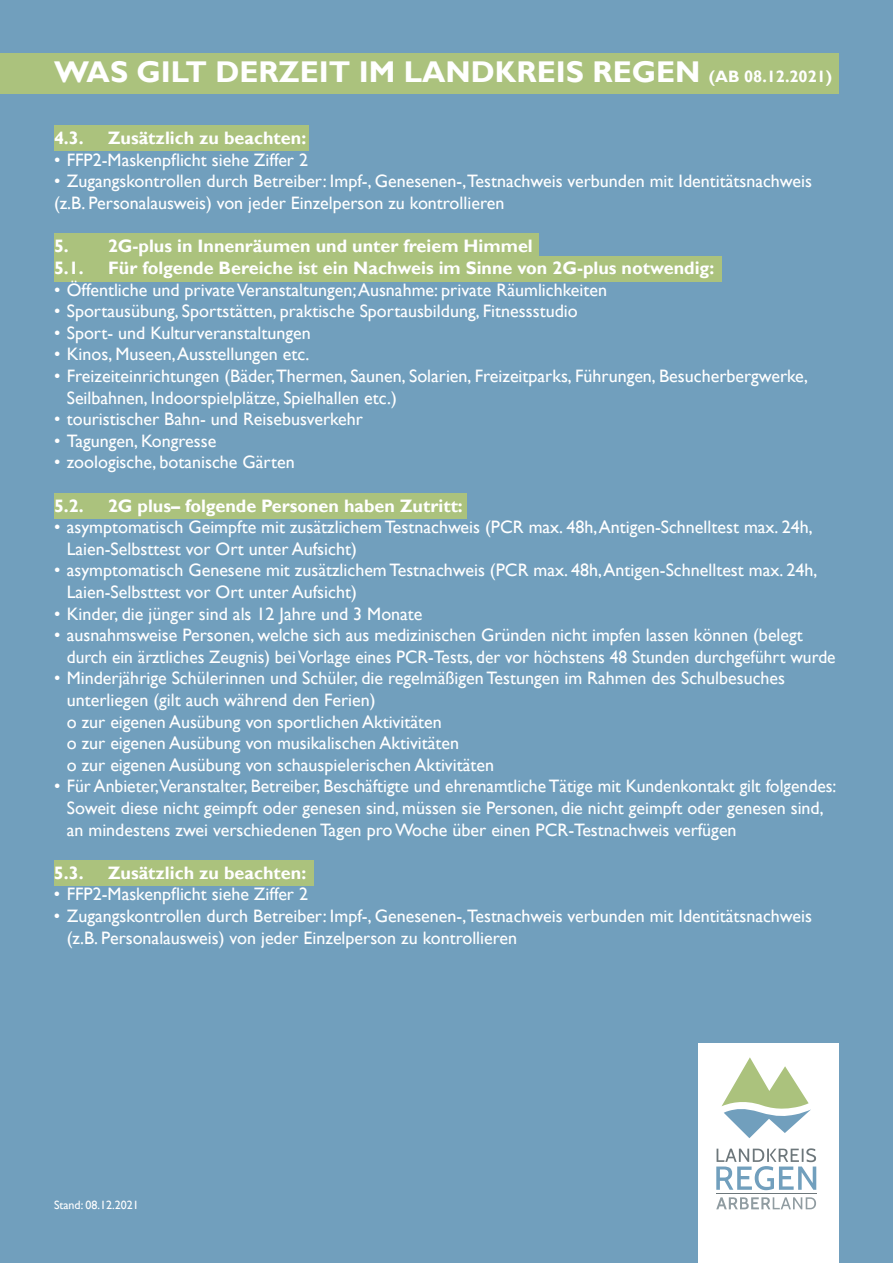
<style>
.page{position:relative;width:893px;height:1263px;background:#719fbd}
.page>*{position:absolute;margin:0;border:0;box-sizing:border-box;transform-origin:0 0}
.t1{font:700 30px "Gill Sans";color:#fff}
.t2{font:18px/21.6px "Gill Sans";color:#fff}
.t3{font:700 18px/21.6px "Gill Sans";color:#fff}
.t4{font:12px "Gill Sans";color:#fff}
.s1{font-size:16.5px}
</style>
<div class="page">
<div style="left:698px;top:1044px;width:141px;height:219px;background:#fff"></div>
<svg style="left:716px;top:1197px;width:100px;height:12px"></svg>
<svg style="left:716px;top:1148px;width:100px;height:42px"></svg>
<hr style="left:716px;top:1193px;width:100px;height:1px;background:#6d777b">
<svg style="left:721px;top:1057px;width:90px;height:81px"></svg>
<div style="left:0;top:53px;width:839px;height:41px;background:#abc27d"></div>
<div style="left:54px;top:860px;width:259px;height:25px;background:#abc27d"></div>
<div style="left:54px;top:493px;width:413px;height:26px;background:#abc27d"></div>
<div style="left:54px;top:256px;width:668px;height:26px;background:#abc27d"></div>
<div style="left:54px;top:233px;width:485px;height:25px;background:#abc27d"></div>
<div style="left:54px;top:125px;width:254px;height:26px;background:#abc27d"></div>
<h1 class="t1" style="left:54px;top:54px;width:780px">WAS GILT DERZEIT IM LANDKREIS REGEN <span class="s1">(AB 08.12.2021)</span></h1>
<p class="t3" style="left:54px;top:128px;width:31px">4.3.</p>
<p class="t3" style="left:108px;top:128px;width:200px">Zusätzlich zu beachten:</p>
<p class="t2" style="left:54px;top:149px;width:256px">• FFP2-Maskenpflicht siehe Ziffer 2</p>
<p class="t2" style="left:54px;top:171px;width:759px">• Zugangskontrollen durch Betreiber: Impf-, Genesenen-,Testnachweis verbunden mit Identitätsnachweis (z.B. Personalausweis) von jeder Einzelperson zu kontrollieren</p>
<p class="t3" style="left:54px;top:236px;width:480px">5. 2G-plus in Innenräumen und unter freiem Himmel<br>5.1.</p>
<p class="t3" style="left:108px;top:257px;width:608px">Für folgende Bereiche ist ein Nachweis im Sinne von 2G-plus notwendig:</p>
<p class="t2" style="left:54px;top:279px;width:555px">• Öffentliche und private Veranstaltungen; Ausnahme: private Räumlichkeiten</p>
<p class="t2" style="left:54px;top:301px;width:525px">• Sportausübung, Sportstätten, praktische Sportausbildung, Fitnessstudio</p>
<p class="t2" style="left:54px;top:322px;width:258px">• Sport- und Kulturveranstaltungen</p>
<p class="t2" style="left:54px;top:344px;width:257px">• Kinos, Museen, Ausstellungen etc.</p>
<p class="t2" style="left:67px;top:365px;width:743px;text-indent:-13px">• Freizeiteinrichtungen (Bäder,Thermen, Saunen, Solarien, Freizeitparks, Führungen, Besucherbergwerke,<br>Seilbahnen, Indoorspielplätze, Spielhallen etc.)</p>
<p class="t2" style="left:54px;top:409px;width:311px">• touristischer Bahn- und Reisebusverkehr</p>
<p class="t2" style="left:54px;top:430px;width:164px">• Tagungen, Kongresse</p>
<p class="t2" style="left:54px;top:452px;width:242px">• zoologische, botanische Gärten</p>
<p class="t3" style="left:54px;top:495px;width:31px">5.2.</p>
<p class="t3" style="left:108px;top:495px;width:356px">2G plus– folgende Personen haben Zutritt:</p>
<p class="t2" style="left:67px;top:517px;width:747px;text-indent:-13px">• asymptomatisch Geimpfte mit zusätzlichem Testnachweis (PCR max. 48h, Antigen-Schnelltest max. 24h,<br>Laien-Selbsttest vor Ort unter Aufsicht)</p>
<p class="t2" style="left:67px;top:560px;width:752px;text-indent:-13px">• asymptomatisch Genesene mit zusätzlichem Testnachweis (PCR max. 48h, Antigen-Schnelltest max. 24h,<br>Laien-Selbsttest vor Ort unter Aufsicht)</p>
<p class="t2" style="left:54px;top:603px;width:370px">• Kinder, die jünger sind als 12 Jahre und 3 Monate</p>
<p class="t2" style="left:67px;top:625px;width:770px;text-indent:-13px">• ausnahmsweise Personen, welche sich aus medizinischen Gründen nicht impfen lassen können (belegt durch ein ärztliches Zeugnis) bei Vorlage eines PCR-Tests, der vor höchstens 48 Stunden durchgeführt wurde</p>
<p class="t2" style="left:67px;top:668px;width:720px;text-indent:-13px">• Minderjährige Schülerinnen und Schüler, die regelmäßigen Testungen im Rahmen des Schulbesuches unterliegen (gilt auch während den Ferien)<br>o zur eigenen Ausübung von sportlichen Aktivitäten<br>o zur eigenen Ausübung von musikalischen Aktivitäten<br>o zur eigenen Ausübung von schauspielerischen Aktivitäten</p>
<p class="t2" style="left:67px;top:776px;width:771px;text-indent:-13px">• Für Anbieter,Veranstalter, Betreiber, Beschäftigte und ehrenamtliche Tätige mit Kundenkontakt gilt folgendes:<br>Soweit diese nicht geimpft oder genesen sind, müssen sie Personen, die nicht geimpft oder genesen sind, an mindestens zwei verschiedenen Tagen pro Woche über einen PCR-Testnachweis verfügen</p>
<p class="t3" style="left:54px;top:862px;width:31px">5.3.</p>
<p class="t3" style="left:108px;top:862px;width:200px">Zusätzlich zu beachten:</p>
<p class="t2" style="left:54px;top:884px;width:256px">• FFP2-Maskenpflicht siehe Ziffer 2</p>
<p class="t2" style="left:67px;top:905px;width:747px;text-indent:-13px">• Zugangskontrollen durch Betreiber: Impf-, Genesenen-,Testnachweis verbunden mit Identitätsnachweis (z.B. Personalausweis) von jeder Einzelperson zu kontrollieren</p>
<p class="t4" style="left:54px;top:1198px;width:86px">Stand: 08.12.2021</p>
</div>
